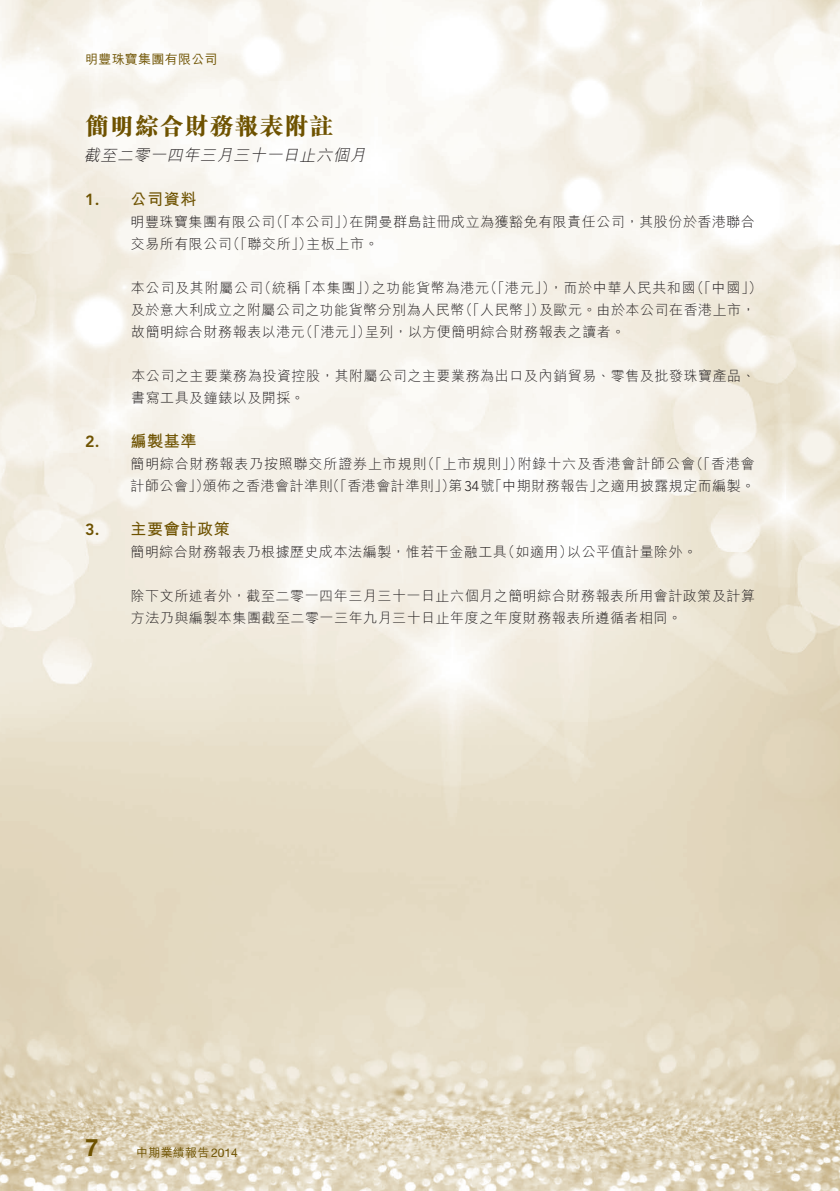
<style>
.page{position:relative;width:840px;height:1191px;background:#fff}
.page>*{position:absolute;margin:0;border:0;box-sizing:border-box;transform-origin:0 0}
.t1{font:800 24px "M Sung HK";letter-spacing:.04em;color:#6e5200}
.t2{font:700 24px "Helvetica Neue LT Std";color:#6e5200}
.t3{font:italic 300 16px "M Hei HK";color:#231f20}
.t4{font:700 16px "M Hei HK";letter-spacing:.04em;color:#6e5200}
.t5{font:800 16px "Avenir LT Std";color:#6e5200}
.t6{font:300 14px/22px "M Hei HK";letter-spacing:.035em;color:#231f20}
.t7{font:300 14px "M Hei HK";letter-spacing:.06em;color:#231f20}
.t8{font:300 14px "M Hei HK";letter-spacing:.055em;color:#231f20}
.t9{font:500 13px "M Hei HK";letter-spacing:.02em;color:#6e5200}
.t10{font:500 12px "M Hei HK";letter-spacing:.02em;color:#6e5200}
.s1{font-family:"Avenir LT Std"}
.s2{font-family:"Helvetica Neue LT Std";font-weight:400}
</style>
<div class="page">
<img style="left:0;top:0;width:839px;height:1191px">
<p class="t9" style="left:85px;top:50px;width:134px">明豐珠寶集團有限公司</p>
<h1 class="t1" style="left:85px;top:114px;width:250px">簡明綜合財務報表附註</h1>
<p class="t3" style="left:84px;top:147px;width:286px">截至二零一四年三月三十一日止六個月</p>
<p class="t4" style="left:130px;top:187px;width:67px">公司資料</p>
<p class="t5" style="left:85px;top:190px;width:16px">1.</p>
<p class="t6" style="left:269px;top:210px;width:87px">（「本公司」）</p>
<p class="t6" style="left:349px;top:210px;width:407px">在開曼群島註冊成立為獲豁免有限責任公司，其股份於香港聯合</p>
<p class="t6" style="left:130px;top:210px;width:146px">明豐珠寶集團有限公司</p>
<p class="t5" style="left:85px;top:432px;width:16px">2.</p>
<p class="t5" style="left:85px;top:520px;width:16px">3.</p>
<p class="t6" style="left:226px;top:232px;width:87px">（「聯交所」）</p>
<p class="t6" style="left:306px;top:232px;width:73px">主板上市。</p>
<p class="t6" style="left:131px;top:232px;width:103px">交易所有限公司</p>
<p class="t6" style="left:257px;top:276px;width:45px">（統稱</p>
<p class="t6" style="left:297px;top:276px;width:81px">「本集團」）</p>
<p class="t6" style="left:483px;top:276px;width:74px">（「港元」）</p>
<p class="t8" style="left:131px;top:281px;width:134px">本公司及其附屬公司</p>
<p class="t8" style="left:371px;top:281px;width:119px">之功能貨幣為港元</p>
<p class="t6" style="left:689px;top:276px;width:74px">（「中國 (「</p>
<p class="t8" style="left:548px;top:281px;width:148px">，而於中華人民共和國</p>
<p class="t6" style="left:458px;top:298px;width:87px">（「人民幣」）</p>
<p class="t6" style="left:365px;top:298px;width:261px;text-indent:-234px">及於意大利成立之附屬公司之功能貨幣分別為人民幣<br>呈列，以方便簡明綜合財務報表之讀者。</p>
<p class="t6" style="left:538px;top:298px;width:218px">及歐元。由於本公司在香港上市，</p>
<p class="t6" style="left:299px;top:320px;width:73px">（「港元」）</p>
<p class="t6" style="left:131px;top:320px;width:175px">故簡明綜合財務報表以港元</p>
<p class="t6" style="left:131px;top:364px;width:625px">本公司之主要業務為投資控股，其附屬公司之主要業務為出口及內銷貿易、零售及批發珠寶產品、書寫工具及鐘錶以及開採。</p>
<p class="t4" style="left:130px;top:429px;width:67px">編製基準</p>
<p class="t7" style="left:517px;top:457px;width:179px">附錄十六及香港會計師公會</p>
<p class="t6" style="left:420px;top:452px;width:104px">（「上市規則」）</p>
<p class="t6" style="left:689px;top:452px;width:67px">（「香港會</p>
<p class="t7" style="left:130px;top:457px;width:297px">簡明綜合財務報表乃按照聯交所證券上市規則</p>
<p class="t6" style="left:130px;top:474px;width:80px">計師公會」）</p>
<p class="t4" style="left:130px;top:517px;width:101px">主要會計政策</p>
<p class="t6" style="left:326px;top:474px;width:131px">（「香港會計準則」）</p>
<p class="t6" style="left:203px;top:474px;width:131px">頒佈之香港會計準則</p>
<p class="t6" style="left:448px;top:474px;width:156px">第<span class="s1">34</span> 「號中期財務報告」</p>
<p class="t6" style="left:596px;top:474px;width:160px">之適用披露規定而編製。</p>
<p class="t6" style="left:501px;top:540px;width:73px">（如適用）</p>
<p class="t6" style="left:130px;top:540px;width:378px">簡明綜合財務報表乃根據歷史成本法編製，惟若干金融工具</p>
<p class="t6" style="left:131px;top:584px;width:625px">除下文所述者外，截至二零一四年三月三十一日止六個月之簡明綜合財務報表所用會計政策及計算方法乃與編製本集團截至二零一三年九月三十日止年度之年度財務報表所遵循者相同。</p>
<p class="t6" style="left:567px;top:540px;width:131px">以公平值計量除外。</p>
<h1 class="t2" style="left:85px;top:1133px;width:15px">7</h1>
<p class="t10" style="left:136px;top:1144px;width:103px">中期業績報告<span class="s2">2014</span></p>
</div>
